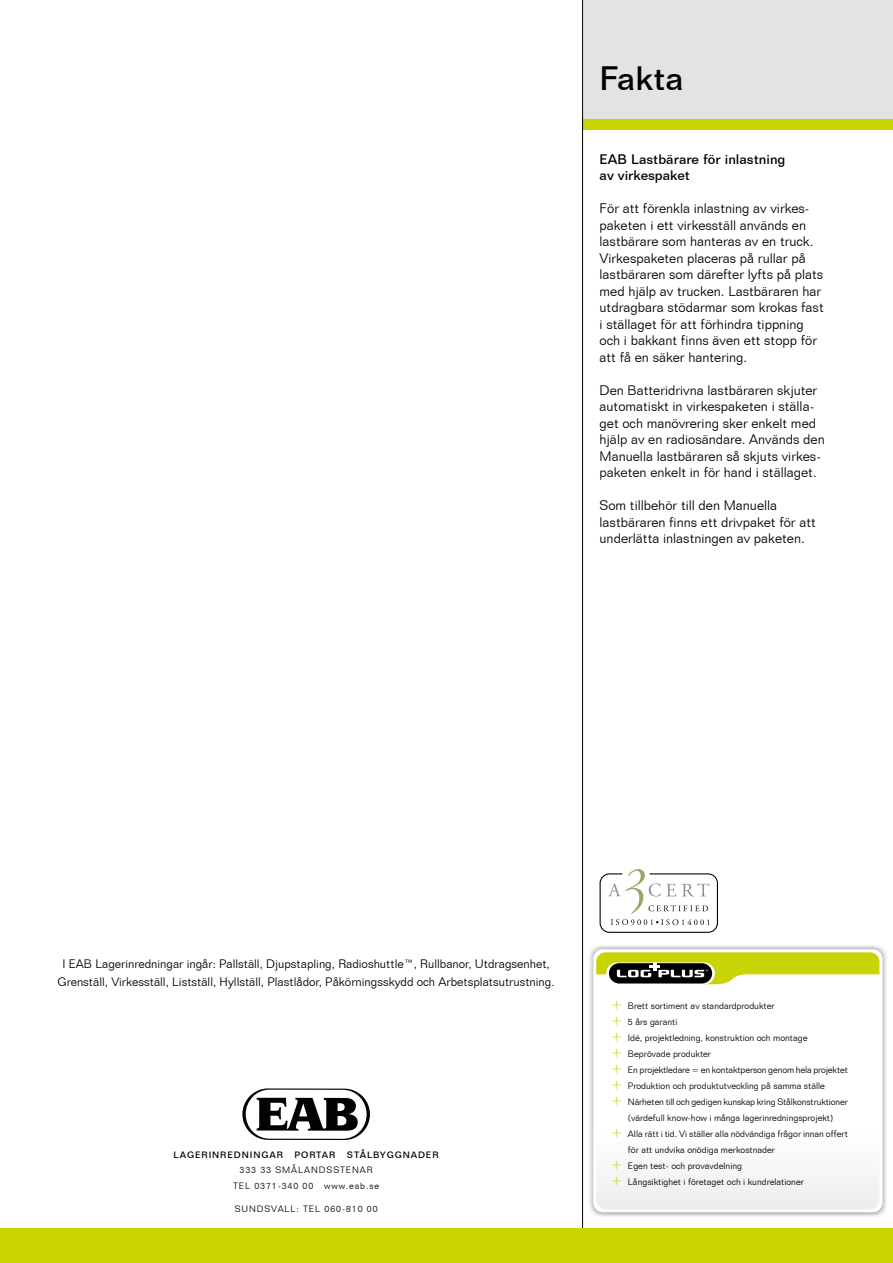
<style>
.page{position:relative;width:893px;height:1263px;background:#fff}
.page>*{position:absolute;margin:0;border:0;box-sizing:border-box;transform-origin:0 0}
.t1{font:500 33px "Folio BT";color:#000}
.t2{font:300 13.5px/16.5px "Folio BT";color:#000}
.t3{font:500 13.5px/16.5px "Folio BT";color:#000}
.t4{font:300 12px/18px "Folio BT";color:#000;text-align:center}
.t5{font:300 9px "Folio BT";color:#000}
.t6{font:300 9px/16.5px "Folio BT";letter-spacing:.1em;color:#000;text-align:center}
.t7{font:500 9px "Folio BT";letter-spacing:.1em;color:#000}
.s1{font-size:14.1px;color:#c7d31a}
</style>
<div class="page">
<div style="left:583px;top:0;width:310px;height:130px;background:#e3e3e3"></div>
<div style="left:583px;top:119px;width:310px;height:11px;background:#c8d300"></div>
<hr style="left:582px;top:0;width:1px;height:1263px;background:#000">
<div style="left:0;top:1229px;width:893px;height:34px;background:#c8d300"></div>
<svg style="left:242px;top:1088px;width:128px;height:52px"></svg>
<img style="left:589px;top:945px;width:298px;height:271px">
<div style="left:593px;top:949px;width:289px;height:263px;background:#fff;border-radius:10px"></div>
<div style="left:596px;top:1177px;width:283px;height:32px;background:#f1f1f1"></div>
<svg style="left:596px;top:952px;width:283px;height:32px"></svg>
<svg style="left:608px;top:869px;width:102px;height:56px"></svg>
<div style="left:600px;top:873px;width:118px;height:60px;border:1px solid #000;border-radius:9px"></div>
<h1 class="t1" style="left:600px;top:58px;width:86px">Fakta</h1>
<p class="t3" style="left:600px;top:151px;width:187px">EAB Lastbärare för inlastning av virkespaket</p>
<p class="t2" style="left:600px;top:200px;width:226px">För att förenkla inlastning av virkes&shy;paketen i ett virkesställ används en lastbärare som hanteras av en truck.<br>Virkespaketen placeras på rullar på lastbäraren som därefter lyfts på plats med hjälp av trucken. Lastbäraren har utdragbara stödarmar som krokas fast i ställaget för att förhindra tippning och i bakkant finns även ett stopp för att få en säker hantering.</p>
<p class="t2" style="left:600px;top:382px;width:227px">Den Batteridrivna lastbäraren skjuter automatiskt in virkespaketen i ställa&shy;get och manövrering sker enkelt med hjälp av en radiosändare. Används den Manuella lastbäraren så skjuts virkes&shy;paketen enkelt in för hand i ställaget.</p>
<p class="t2" style="left:600px;top:497px;width:218px">Som tillbehör till den Manuella lastbäraren finns ett drivpaket för att underlätta inlastningen av paketen.</p>
<p class="t4" style="left:58px;top:955px;width:499px">I EAB Lagerinredningar ingår: Pallställ, Djupstapling, Radioshuttle™, Rullbanor, Utdragsenhet,<br>Grenställ, Virkesställ, Listställ, Hyllställ, Plastlådor, Påkörningsskydd och Arbetsplatsutrustning.</p>
<p class="t7" style="left:174px;top:1149px;width:111px">LAGERINREDNINGAR</p>
<p class="t7" style="left:294px;top:1149px;width:43px">PORTAR</p>
<p class="t7" style="left:347px;top:1149px;width:93px">STÅLBYGGNADER</p>
<p class="t6" style="left:233px;top:1161px;width:148px">333 33 SMÅLANDSSTENAR<br>TEL 0371-340 00 www.eab.se</p>
<p class="t6" style="left:235px;top:1200px;width:144px">SUNDSVALL: TEL 060-810 00</p>
<p class="t5" style="left:611px;top:1000px;width:165px"><span class="s1">+</span> Brett sortiment av standardprodukter</p>
<p class="t5" style="left:611px;top:1016px;width:68px"><span class="s1">+</span> 5 års garanti</p>
<p class="t5" style="left:611px;top:1032px;width:198px"><span class="s1">+</span> Idé, projektledning, konstruktion och montage</p>
<p class="t5" style="left:611px;top:1048px;width:102px"><span class="s1">+</span> Beprövade produkter</p>
<p class="t5" style="left:611px;top:1064px;width:239px"><span class="s1">+</span> En projektledare = en kontaktperson genom hela projektet</p>
<p class="t5" style="left:611px;top:1080px;width:216px"><span class="s1">+</span> Produktion och produktutveckling på samma ställe</p>
<p class="t5" style="left:611px;top:1096px;width:239px"><span class="s1">+</span> Närheten till och gedigen kunskap kring Stålkonstruktioner</p>
<p class="t5" style="left:628px;top:1112px;width:207px">(värdefull know-how i många lagerinredningsprojekt)</p>
<p class="t5" style="left:611px;top:1128px;width:239px"><span class="s1">+</span> Alla rätt i tid. Vi ställer alla nödvändiga frågor innan offert</p>
<p class="t5" style="left:628px;top:1144px;width:149px">för att undvika onödiga merkostnader</p>
<p class="t5" style="left:611px;top:1160px;width:133px"><span class="s1">+</span> Egen test- och provavdelning</p>
<p class="t5" style="left:611px;top:1176px;width:195px"><span class="s1">+</span> Långsiktighet i företaget och i kundrelationer</p>
</div>
